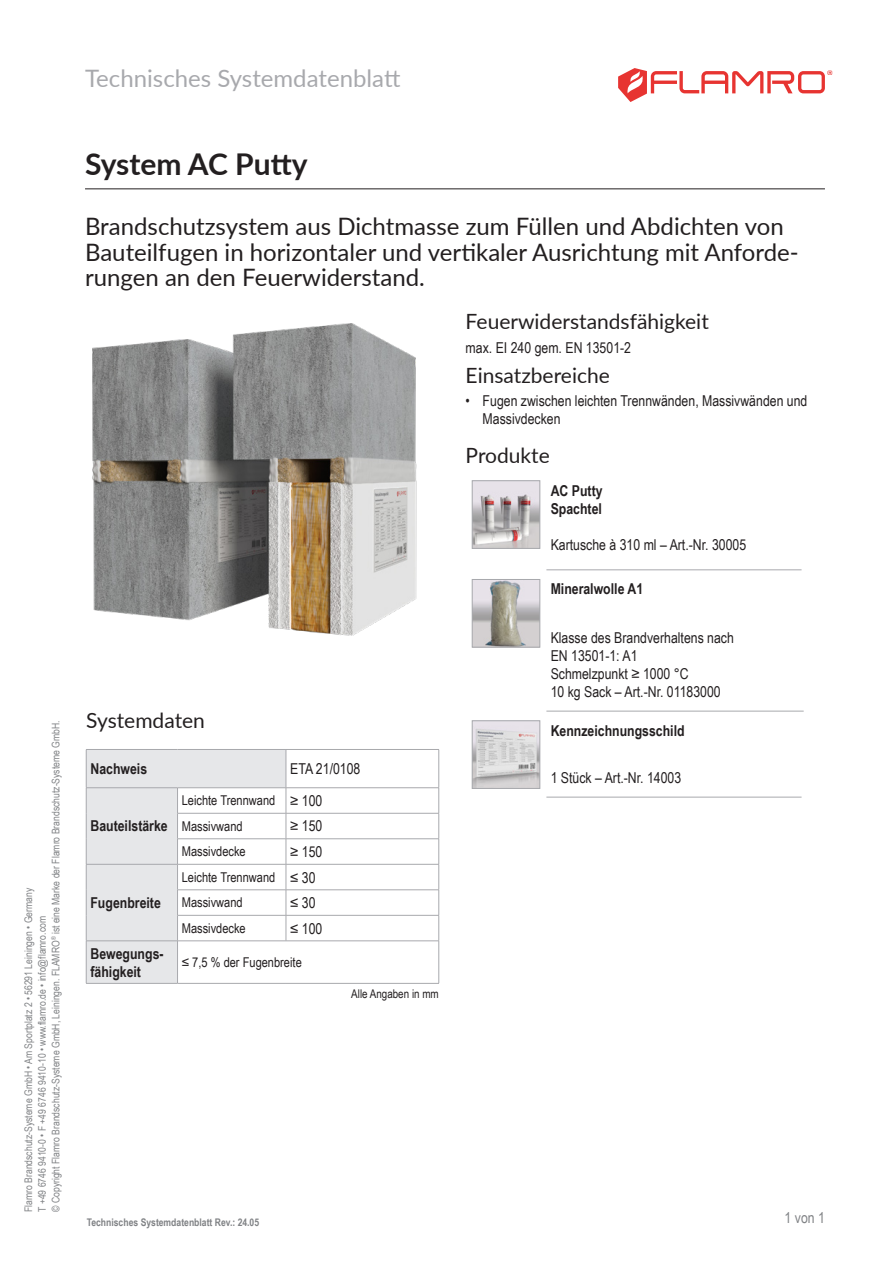
<style>
.page{position:relative;width:893px;height:1263px;background:#fff}
.page>*{position:absolute;margin:0;border:0;box-sizing:border-box;transform-origin:0 0}
.p___HL_System{font:700 30px "Lato";letter-spacing:-.005em;color:#231f20}
.p___Kurzbeschreibung{font:24px/25.5px "Lato";color:#231f20}
.t1{font:24px "Lato";color:#a8a9ad}
.p___HL_Einsatzbereiche{font:21px "Lato";color:#231f20}
.p___HL_Systemdaten{font:21px "Lato";color:#231f20}
.p___HL_Produkte{font:21px "Lato";color:#231f20}
.p___Produkte_text{font:15px/18px "Arial Narrow";color:#231f20}
.p___Tabelle_Kopf{font:700 15px/18px "Arial Narrow";color:#231f20}
.p___Produkt_Kopf{font:700 15px/18px "Arial Narrow";color:#231f20}
.p___Tabelle_text_links{font:15px "Arial Narrow";color:#231f20}
.p___svt_Fließtext{font:15px "Arial Narrow";color:#231f20}
.p___Footer_Seitenzahl{font:15px "Arial Narrow";color:#808285}
.p___Tabelle_Text_links_9P{font:13.5px "Arial Narrow";color:#231f20}
.p___Tabellenunterschrift{font:12px "Arial Narrow";color:#231f20}
.t2{font:10.5px/13.6px "Arial Narrow";color:#808285}
.t3{font:700 10.5px "Arial Narrow";color:#808285}
</style>
<div class="page">
<svg style="left:618px;top:68px;width:214px;height:34px"></svg>
<hr style="left:85px;top:188px;width:740px;height:1px;background:#231f20">
<img style="left:92px;top:323px;width:325px;height:313px">
<div style="left:87px;top:750px;width:91px;height:233px;background:#e6e7e9"></div>
<svg style="left:178px;top:750px;width:261px;height:233px"></svg>
<hr style="left:286px;top:813px;width:153px;height:1px;background:#a8a9ad">
<hr style="left:286px;top:838px;width:153px;height:1px;background:#a8a9ad">
<hr style="left:286px;top:864px;width:153px;height:1px;background:#a8a9ad">
<hr style="left:286px;top:889px;width:153px;height:1px;background:#a8a9ad">
<hr style="left:86px;top:864px;width:92px;height:1px;background:#a8a9ad">
<hr style="left:86px;top:940px;width:92px;height:1px;background:#a8a9ad">
<hr style="left:86px;top:941px;width:1px;height:42px;background:#a8a9ad">
<hr style="left:86px;top:983px;width:92px;height:1px;background:#a8a9ad">
<hr style="left:178px;top:940px;width:108px;height:1px;background:#a8a9ad">
<hr style="left:177px;top:941px;width:1px;height:42px;background:#a8a9ad">
<hr style="left:286px;top:940px;width:153px;height:1px;background:#a8a9ad">
<hr style="left:439px;top:941px;width:1px;height:42px;background:#a8a9ad">
<hr style="left:178px;top:983px;width:108px;height:1px;background:#a8a9ad">
<hr style="left:286px;top:983px;width:153px;height:1px;background:#a8a9ad">
<svg style="left:86px;top:788px;width:1px;height:153px"></svg>
<hr style="left:177px;top:813px;width:109px;height:1px;background:#a8a9ad">
<hr style="left:177px;top:838px;width:109px;height:1px;background:#a8a9ad">
<hr style="left:177px;top:889px;width:109px;height:1px;background:#a8a9ad">
<svg style="left:286px;top:788px;width:1px;height:153px"></svg>
<hr style="left:177px;top:915px;width:109px;height:1px;background:#a8a9ad">
<svg style="left:177px;top:788px;width:1px;height:153px"></svg>
<hr style="left:286px;top:915px;width:153px;height:1px;background:#a8a9ad">
<svg style="left:439px;top:788px;width:1px;height:153px"></svg>
<hr style="left:86px;top:749px;width:92px;height:1px;background:#a8a9ad">
<hr style="left:86px;top:750px;width:1px;height:37px;background:#a8a9ad">
<hr style="left:178px;top:749px;width:108px;height:1px;background:#a8a9ad">
<hr style="left:86px;top:787px;width:92px;height:1px;background:#a8a9ad">
<hr style="left:286px;top:749px;width:153px;height:1px;background:#a8a9ad">
<hr style="left:286px;top:750px;width:1px;height:37px;background:#a8a9ad">
<hr style="left:439px;top:750px;width:1px;height:37px;background:#a8a9ad">
<hr style="left:286px;top:787px;width:153px;height:1px;background:#a8a9ad">
<hr style="left:178px;top:787px;width:108px;height:1px;background:#a8a9ad">
<hr style="left:178px;top:864px;width:108px;height:1px;background:#a8a9ad">
<hr style="left:546px;top:570px;width:255px;height:1px;background:#a8a9ad">
<img style="left:474px;top:482px;width:64px;height:65px">
<div style="left:472px;top:480px;width:68px;height:69px;border:1px solid #a8a9ad"></div>
<hr style="left:546px;top:711px;width:258px;height:1px;background:#a8a9ad">
<img style="left:474px;top:581px;width:64px;height:64px">
<div style="left:472px;top:579px;width:68px;height:68px;border:1px solid #a8a9ad"></div>
<hr style="left:546px;top:797px;width:255px;height:1px;background:#a8a9ad">
<img style="left:474px;top:722px;width:64px;height:65px">
<div style="left:472px;top:720px;width:68px;height:69px;border:1px solid #a8a9ad"></div>
<h2 class="t1" style="left:85px;top:61px;width:317px">Technisches Systemdatenblatt</h2>
<p class="t2" style="left:21px;top:1212px;width:493px;rotate:-90deg">Flamro Brandschutz-Systeme GmbH • Am Sportplatz 2 • 56291 Leiningen • Germany<br>T +49 6746 9410-0 • F +49 6746 9410-10 • www.flamro.de • info@flamro.com<br>© Copyright Flamro Brandschutz-Systeme GmbH, Leiningen. FLAMRO<sup>®</sup> ist eine Marke der Flamro Brandschutz-Systeme GmbH.</p>
<p class="p___HL_System" style="left:85px;top:142px;width:224px">System AC Putty</p>
<p class="p___Kurzbeschreibung" style="left:85px;top:213px;width:715px">Brandschutzsystem aus Dichtmasse zum Füllen und Abdichten von<br>Bauteilfugen in horizontaler und vertikaler Ausrichtung mit Anforde&shy;rungen an den Feuerwiderstand.</p>
<p class="p___HL_Einsatzbereiche" style="left:466px;top:307px;width:245px">Feuerwiderstandsfähigkeit</p>
<p class="p___svt_Fließtext" style="left:466px;top:337px;width:167px">max. EI 240 gem. EN 13501-2</p>
<p class="p___HL_Einsatzbereiche" style="left:466px;top:360px;width:146px">Einsatzbereiche</p>
<p class="p___Produkte_text" style="left:483px;top:392px;width:326px;text-indent:-17px">• Fugen zwischen leichten Trennwänden, Massivwänden und<br>Massivdecken</p>
<p class="p___HL_Systemdaten" style="left:86px;top:705px;width:120px">Systemdaten</p>
<p class="p___Tabelle_Kopf" style="left:90px;top:759px;width:58px">Nachweis</p>
<p class="p___Tabelle_text_links" style="left:290px;top:758px;width:72px">ETA 21/0108</p>
<p class="p___Tabelle_Kopf" style="left:90px;top:816px;width:79px">Bauteilstärke</p>
<p class="p___Tabelle_Kopf" style="left:90px;top:893px;width:72px">Fugenbreite</p>
<p class="p___Tabelle_Text_links_9P" style="left:182px;top:791px;width:95px">Leichte Trennwand</p>
<p class="p___Tabelle_text_links" style="left:290px;top:790px;width:34px">≥ 100</p>
<p class="p___Tabelle_Text_links_9P" style="left:182px;top:816px;width:62px">Massivwand</p>
<p class="p___Tabelle_text_links" style="left:290px;top:815px;width:34px">≥ 150</p>
<p class="p___Tabelle_Text_links_9P" style="left:182px;top:842px;width:65px">Massivdecke</p>
<p class="p___Tabelle_text_links" style="left:290px;top:841px;width:34px">≥ 150</p>
<p class="p___Tabelle_Text_links_9P" style="left:182px;top:867px;width:95px">Leichte Trennwand</p>
<p class="p___Tabelle_text_links" style="left:290px;top:866px;width:27px">≤ 30</p>
<p class="p___Tabelle_Text_links_9P" style="left:182px;top:893px;width:62px">Massivwand</p>
<p class="p___Tabelle_text_links" style="left:290px;top:892px;width:27px">≤ 30</p>
<p class="p___Tabelle_Text_links_9P" style="left:182px;top:918px;width:65px">Massivdecke</p>
<p class="p___Tabelle_text_links" style="left:290px;top:917px;width:34px">≤ 100</p>
<p class="p___Tabelle_Kopf" style="left:90px;top:943px;width:75px">Bewegungs&shy;fähigkeit</p>
<p class="p___Tabelle_Text_links_9P" style="left:182px;top:952px;width:122px">≤ 7,5 % der Fugenbreite</p>
<p class="p___Tabellenunterschrift" style="left:351px;top:985px;width:89px">Alle Angaben in mm</p>
<p class="p___HL_Produkte" style="left:466px;top:441px;width:86px">Produkte</p>
<p class="p___Produkt_Kopf" style="left:551px;top:481px;width:53px">AC Putty<br>Spachtel</p>
<p class="p___Produkte_text" style="left:551px;top:535px;width:197px">Kartusche à 310 ml – Art.-Nr. 30005</p>
<p class="p___Produkt_Kopf" style="left:551px;top:579px;width:94px">Mineralwolle A1</p>
<p class="p___Produkte_text" style="left:551px;top:628px;width:185px">Klasse des Brandverhaltens nach<br>EN 13501-1: A1<br>Schmelzpunkt ≥ 1000 °C</p>
<p class="p___Produkte_text" style="left:551px;top:682px;width:172px">10 kg Sack – Art.-Nr. 01183000</p>
<p class="p___Produkt_Kopf" style="left:551px;top:721px;width:135px">Kennzeichnungsschild</p>
<p class="p___Produkte_text" style="left:551px;top:769px;width:132px">1 Stück – Art.-Nr. 14003</p>
<p class="t3" style="left:87px;top:1214px;width:174px">Technisches Systemdatenblatt Rev.: 24.05</p>
<p class="p___Footer_Seitenzahl" style="left:785px;top:1206px;width:42px">1 von 1</p>
</div>
